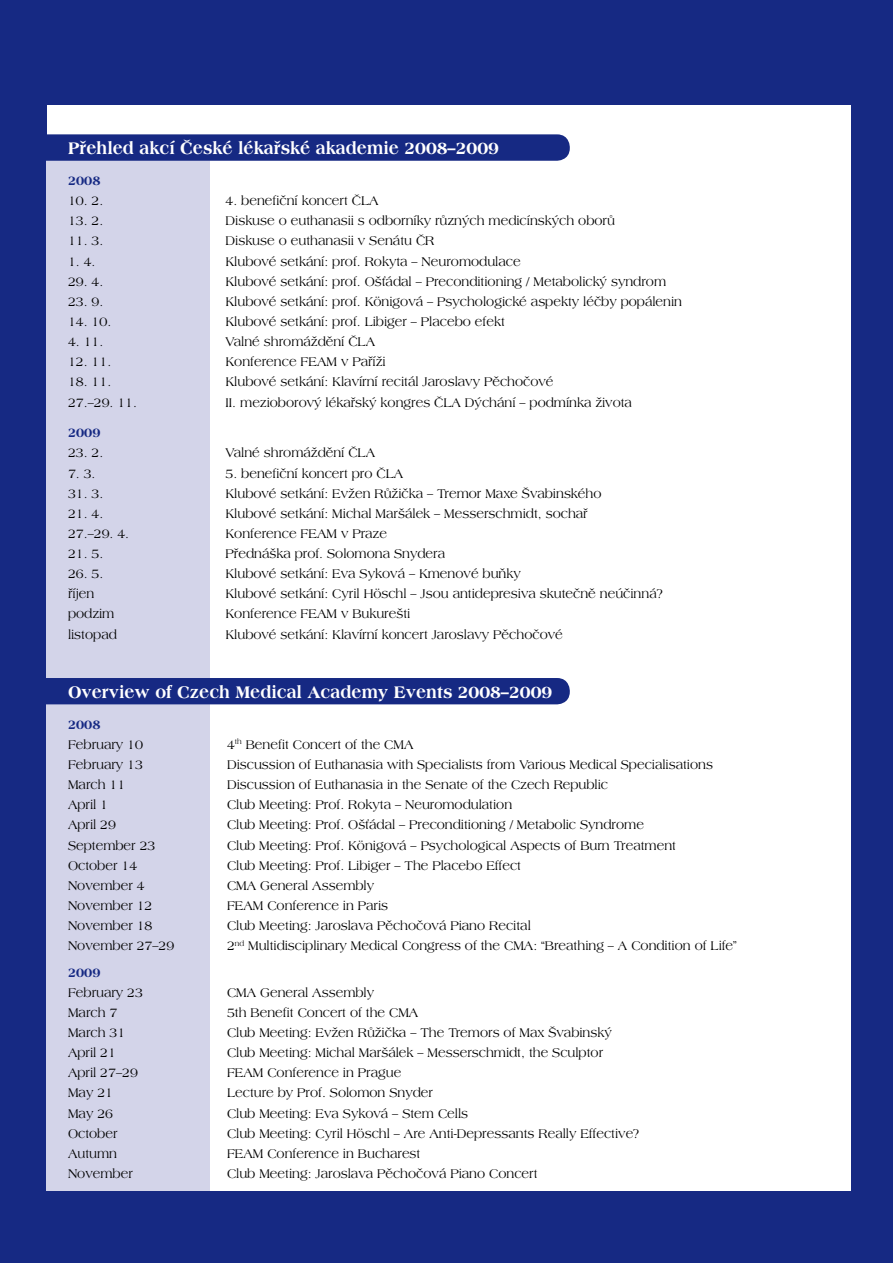
<style>
.page{position:relative;width:893px;height:1263px;background:#162983}
.page>*{position:absolute;margin:0;border:0;box-sizing:border-box;transform-origin:0 0}
.t1{font:800 18px "Americana CE";color:#fff;scale:.9 1}
.t2{font:13.5px "Americana CE";color:#000;scale:.9 1}
.t3{font:800 13.5px "Americana CE";color:#162983;scale:.9 1}
</style>
<div class="page">
<div style="left:47px;top:106px;width:803px;height:1085px;background:#fff"></div>
<div style="left:47px;top:146px;width:163px;height:1045px;background:#d3d4e9"></div>
<div style="left:0;top:134px;width:570px;height:27px;background:#162983;border-radius:13px"></div>
<div style="left:0;top:678px;width:570px;height:26px;background:#162983;border-radius:13px"></div>
<h1 class="t1" style="left:68px;top:138px;width:480px">Přehled akcí České lékařské akademie 2008–2009</h1>
<p class="t3" style="left:68px;top:173px;width:38px">2008</p>
<p class="t2" style="left:68px;top:193px;width:41px">10. 2.</p>
<p class="t2" style="left:226px;top:193px;width:172px">4. benefiční koncert ČLA</p>
<p class="t2" style="left:68px;top:213px;width:41px">13. 2.</p>
<p class="t2" style="left:226px;top:213px;width:434px">Diskuse o euthanasii s odborníky různých medicínských oborů</p>
<p class="t2" style="left:68px;top:233px;width:41px">11. 3.</p>
<p class="t2" style="left:226px;top:233px;width:234px">Diskuse o euthanasii v Senátu ČR</p>
<p class="t2" style="left:68px;top:253px;width:32px">1. 4.</p>
<p class="t2" style="left:226px;top:253px;width:329px">Klubové setkání: prof. Rokyta – Neuromodulace</p>
<p class="t2" style="left:68px;top:273px;width:41px">29. 4.</p>
<p class="t2" style="left:226px;top:273px;width:491px">Klubové setkání: prof. Ošťádal – Preconditioning / Metabolický syndrom</p>
<p class="t2" style="left:68px;top:293px;width:41px">23. 9.</p>
<p class="t2" style="left:226px;top:293px;width:509px">Klubové setkání: prof. Königová – Psychologické aspekty léčby popálenin</p>
<p class="t2" style="left:68px;top:314px;width:50px">14. 10.</p>
<p class="t2" style="left:226px;top:314px;width:312px">Klubové setkání: prof. Libiger – Placebo efekt</p>
<p class="t2" style="left:68px;top:334px;width:41px">4. 11.</p>
<p class="t2" style="left:226px;top:334px;width:168px">Valné shromáždění ČLA</p>
<p class="t2" style="left:68px;top:354px;width:50px">12. 11.</p>
<p class="t2" style="left:226px;top:354px;width:179px">Konference FEAM v Paříži</p>
<p class="t2" style="left:68px;top:374px;width:50px">18. 11.</p>
<p class="t2" style="left:226px;top:374px;width:366px">Klubové setkání: Klavírní recitál Jaroslavy Pěchočové</p>
<p class="t2" style="left:68px;top:394px;width:78px">27.–29. 11.</p>
<p class="t2" style="left:226px;top:394px;width:453px">II. mezioborový lékařský kongres ČLA Dýchání – podmínka života</p>
<p class="t3" style="left:68px;top:425px;width:38px">2009</p>
<p class="t2" style="left:68px;top:445px;width:41px">23. 2.</p>
<p class="t2" style="left:226px;top:445px;width:168px">Valné shromáždění ČLA</p>
<p class="t2" style="left:68px;top:465px;width:32px">7. 3.</p>
<p class="t2" style="left:226px;top:465px;width:199px">5. benefiční koncert pro ČLA</p>
<p class="t2" style="left:68px;top:485px;width:41px">31. 3.</p>
<p class="t2" style="left:226px;top:485px;width:419px">Klubové setkání: Evžen Růžička – Tremor Maxe Švabinského</p>
<p class="t2" style="left:68px;top:505px;width:41px">21. 4.</p>
<p class="t2" style="left:226px;top:505px;width:404px">Klubové setkání: Michal Maršálek – Messerschmidt, sochař</p>
<p class="t2" style="left:68px;top:525px;width:69px">27.–29. 4.</p>
<p class="t2" style="left:226px;top:525px;width:181px">Konference FEAM v Praze</p>
<p class="t2" style="left:68px;top:546px;width:41px">21. 5.</p>
<p class="t2" style="left:226px;top:546px;width:246px">Přednáška prof. Solomona Snydera</p>
<p class="t2" style="left:68px;top:566px;width:41px">26. 5.</p>
<p class="t2" style="left:226px;top:566px;width:330px">Klubové setkání: Eva Syková – Kmenové buňky</p>
<p class="t2" style="left:68px;top:586px;width:31px">říjen</p>
<p class="t2" style="left:226px;top:586px;width:487px">Klubové setkání: Cyril Höschl – Jsou antidepresiva skutečně neúčinná?</p>
<p class="t2" style="left:68px;top:606px;width:53px">podzim</p>
<p class="t2" style="left:226px;top:606px;width:207px">Konference FEAM v Bukurešti</p>
<p class="t2" style="left:68px;top:626px;width:56px">listopad</p>
<p class="t2" style="left:226px;top:626px;width:376px">Klubové setkání: Klavírní koncert Jaroslavy Pěchočové</p>
<h1 class="t1" style="left:68px;top:681px;width:540px">Overview of Czech Medical Academy Events 2008–2009</h1>
<p class="t3" style="left:68px;top:716px;width:38px">2008</p>
<p class="t2" style="left:68px;top:736px;width:85px">February 10</p>
<p class="t2" style="left:227px;top:736px;width:209px">4<sup>th</sup> Benefit Concert of the CMA</p>
<p class="t2" style="left:68px;top:757px;width:85px">February 13</p>
<p class="t2" style="left:227px;top:757px;width:541px">Discussion of Euthanasia with Specialists from Various Medical Specialisations</p>
<p class="t2" style="left:68px;top:777px;width:65px">March 11</p>
<p class="t2" style="left:227px;top:777px;width:425px">Discussion of Euthanasia in the Senate of the Czech Republic</p>
<p class="t2" style="left:68px;top:797px;width:46px">April 1</p>
<p class="t2" style="left:227px;top:797px;width:318px">Club Meeting: Prof. Rokyta – Neuromodulation</p>
<p class="t2" style="left:68px;top:817px;width:55px">April 29</p>
<p class="t2" style="left:227px;top:817px;width:465px">Club Meeting: Prof. Ošťádal – Preconditioning / Metabolic Syndrome</p>
<p class="t2" style="left:68px;top:837px;width:99px">September 23</p>
<p class="t2" style="left:227px;top:837px;width:500px">Club Meeting: Prof. Königová – Psychological Aspects of Burn Treatment</p>
<p class="t2" style="left:68px;top:857px;width:78px">October 14</p>
<p class="t2" style="left:227px;top:857px;width:328px">Club Meeting: Prof. Libiger – The Placebo Effect</p>
<p class="t2" style="left:68px;top:877px;width:87px">November 4</p>
<p class="t2" style="left:227px;top:877px;width:165px">CMA General Assembly</p>
<p class="t2" style="left:68px;top:897px;width:95px">November 12</p>
<p class="t2" style="left:227px;top:897px;width:181px">FEAM Conference in Paris</p>
<p class="t2" style="left:68px;top:918px;width:95px">November 18</p>
<p class="t2" style="left:227px;top:918px;width:339px">Club Meeting: Jaroslava Pěchočová Piano Recital</p>
<p class="t2" style="left:68px;top:938px;width:120px">November 27–29</p>
<p class="t2" style="left:227px;top:938px;width:568px">2<sup>nd</sup> Multidisciplinary Medical Congress of the CMA: “Breathing – A Condition of Life”</p>
<p class="t3" style="left:68px;top:964px;width:38px">2009</p>
<p class="t2" style="left:68px;top:984px;width:85px">February 23</p>
<p class="t2" style="left:227px;top:984px;width:165px">CMA General Assembly</p>
<p class="t2" style="left:68px;top:1004px;width:56px">March 7</p>
<p class="t2" style="left:227px;top:1004px;width:214px">5th Benefit Concert of the CMA</p>
<p class="t2" style="left:68px;top:1025px;width:65px">March 31</p>
<p class="t2" style="left:227px;top:1025px;width:429px">Club Meeting: Evžen Růžička – The Tremors of Max Švabinský</p>
<p class="t2" style="left:68px;top:1045px;width:55px">April 21</p>
<p class="t2" style="left:227px;top:1045px;width:419px">Club Meeting: Michal Maršálek – Messerschmidt, the Sculptor</p>
<p class="t2" style="left:68px;top:1065px;width:79px">April 27–29</p>
<p class="t2" style="left:227px;top:1065px;width:195px">FEAM Conference in Prague</p>
<p class="t2" style="left:68px;top:1085px;width:52px">May 21</p>
<p class="t2" style="left:227px;top:1085px;width:230px">Lecture by Prof. Solomon Snyder</p>
<p class="t2" style="left:68px;top:1105px;width:52px">May 26</p>
<p class="t2" style="left:227px;top:1105px;width:269px">Club Meeting: Eva Syková – Stem Cells</p>
<p class="t2" style="left:68px;top:1125px;width:57px">October</p>
<p class="t2" style="left:227px;top:1125px;width:460px">Club Meeting: Cyril Höschl – Are Anti-Depressants Really Effective?</p>
<p class="t2" style="left:68px;top:1145px;width:56px">Autumn</p>
<p class="t2" style="left:227px;top:1145px;width:216px">FEAM Conference in Bucharest</p>
<p class="t2" style="left:68px;top:1165px;width:74px">November</p>
<p class="t2" style="left:227px;top:1165px;width:347px">Club Meeting: Jaroslava Pěchočová Piano Concert</p>
</div>
